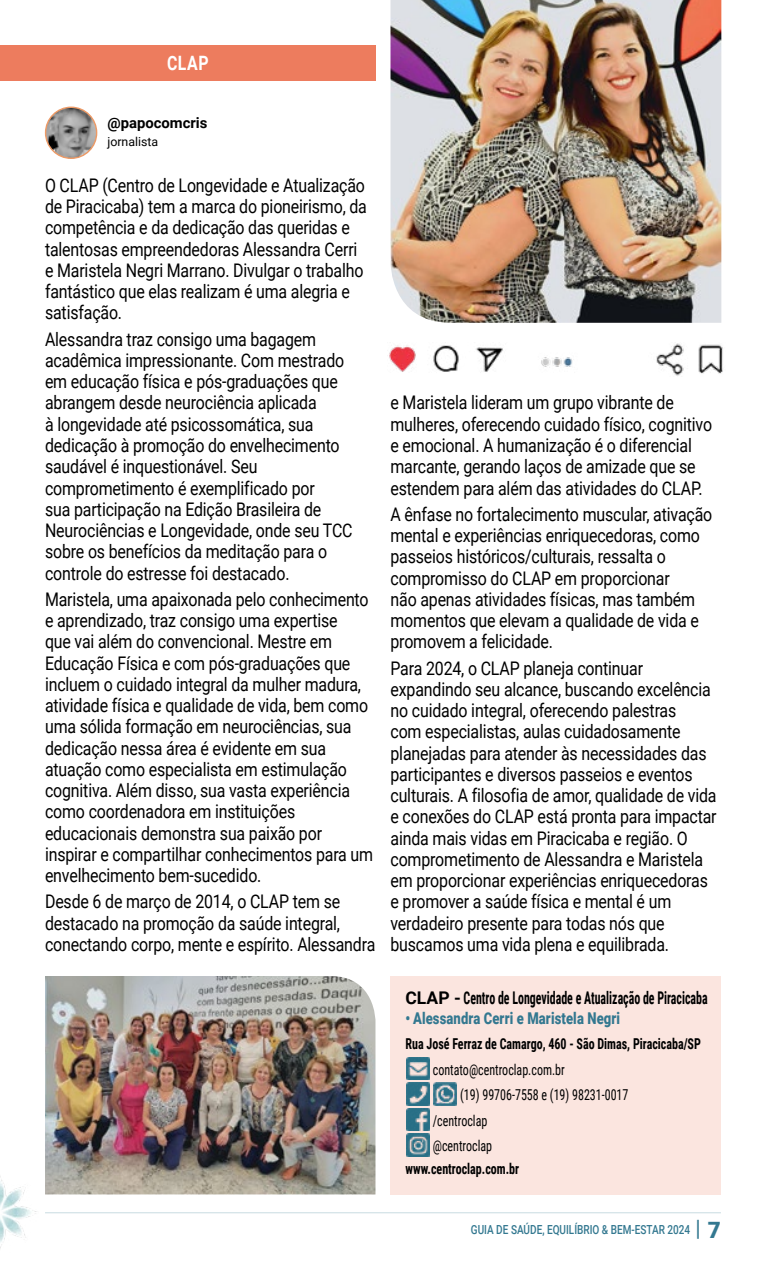
<style>
.page{position:relative;width:766px;height:1262px;background:#fff}
.page>*{position:absolute;margin:0;border:0;box-sizing:border-box;transform-origin:0 0}
.TITULO{font:700 19.75px "Roboto";color:#fff;scale:.8 1}
.Texto{font:18.75px/21.2px "Roboto";letter-spacing:-.01em;color:#000;scale:.85 1}
.NOME_CLIENTE{font:700 17.5px "Roboto Condensed";color:#000;scale:.68 1}
.t1{font:900 16.25px "Roboto";letter-spacing:.01em;color:#337890;scale:.8 1}
.Dados{font:15px "Roboto Condensed";color:#000;scale:.8 1}
.Endereco{font:700 15px "Roboto Condensed";color:#000;scale:.8 1}
.Dados-2{font:700 15px "Roboto Condensed";color:#000;scale:.8 1}
.Dados-3{font:700 14.88px "Roboto";color:#000}
.t2{font:500 12.5px "Roboto";color:#337890;scale:.8 1}
.Dados-4{font:12.38px "Roboto";color:#000}
.s1{font-family:"Roboto"}
.s2{font-weight:900;font-size:22.5px}
</style>
<div class="page">
<hr style="left:45px;top:1212px;width:675px;height:1px;background:#337890">
<img style="left:0;top:1176px;width:37px;height:73px">
<div style="left:390px;top:976px;width:330px;height:218px;background:#fbe5df"></div>
<img style="left:406px;top:1057px;width:23px;height:22px">
<img style="left:406px;top:1082px;width:23px;height:23px">
<img style="left:434px;top:1082px;width:22px;height:23px">
<img style="left:406px;top:1108px;width:23px;height:22px">
<img style="left:406px;top:1133px;width:23px;height:23px">
<img style="left:46px;top:107px;width:51px;height:51px;border-radius:26px">
<div style="left:45px;top:107px;width:52px;height:52px;border:1px solid #ed9a66;border-radius:50%"></div>
<div style="left:0;top:45px;width:375px;height:35px;background:#ed7c5e"></div>
<img style="left:389px;top:343px;width:334px;height:33px">
<img style="left:390px;top:0;width:331px;height:323px">
<img style="left:45px;top:976px;width:330px;height:218px">
<p class="TITULO" style="left:167px;top:49px;width:53px">CLAP</p>
<p class="Dados-3" style="left:107px;top:112px;width:101px">@papocomcris</p>
<p class="Dados-4" style="left:107px;top:133px;width:52px">jornalista</p>
<p class="Texto" style="left:45px;top:174px;width:380px">O CLAP (Centro de Longevidade e Atualização de Piracicaba) tem a marca do pioneirismo, da competência e da dedicação das queridas e talentosas empreendedoras Alessandra Cerri e Maristela Negri Marrano. Divulgar o trabalho fantástico que elas realizam é uma alegria e satisfação.</p>
<p class="Texto" style="left:45px;top:328px;width:363px">Alessandra traz consigo uma bagagem acadêmica impressionante. Com mestrado em educação física e pós-graduações que abrangem desde neurociência aplicada<br>à longevidade até psicossomática, sua dedicação à promoção do envelhecimento saudável é inquestionável. Seu comprometimento é exemplificado por<br>sua participação na Edição Brasileira de Neurociências e Longevidade, onde seu TCC sobre os benefícios da meditação para o controle do estresse foi destacado.</p>
<p class="Texto" style="left:45px;top:588px;width:387px">Maristela, uma apaixonada pelo conhecimento e aprendizado, traz consigo uma expertise<br>que vai além do convencional. Mestre em Educação Física e com pós-graduações que incluem o cuidado integral da mulher madura, atividade física e qualidade de vida, bem como uma sólida formação em neurociências, sua dedicação nessa área é evidente em sua atuação como especialista em estimulação cognitiva. Além disso, sua vasta experiência como coordenadora em instituições educacionais demonstra sua paixão por inspirar e compartilhar conhecimentos para um envelhecimento bem-sucedido.</p>
<p class="Texto" style="left:45px;top:890px;width:390px">Desde 6 de março de 2014, o CLAP tem se destacado na promoção da saúde integral, conectando corpo, mente e espírito. Alessandra</p>
<p class="Texto" style="left:390px;top:391px;width:380px">e Maristela lideram um grupo vibrante de mulheres, oferecendo cuidado físico, cognitivo e emocional. A humanização é o diferencial marcante, gerando laços de amizade que se estendem para além das atividades do CLAP.</p>
<p class="Texto" style="left:390px;top:503px;width:380px">A ênfase no fortalecimento muscular, ativação mental e experiências enriquecedoras, como passeios históricos/culturais, ressalta o compromisso do CLAP em proporcionar<br>não apenas atividades físicas, mas também momentos que elevam a qualidade de vida e promovem a felicidade.</p>
<p class="Texto" style="left:390px;top:656px;width:385px">Para 2024, o CLAP planeja continuar expandindo seu alcance, buscando excelência no cuidado integral, oferecendo palestras<br>com especialistas, aulas cuidadosamente planejadas para atender às necessidades das participantes e diversos passeios e eventos culturais. A filosofia de amor, qualidade de vida e conexões do CLAP está pronta para impactar ainda mais vidas em Piracicaba e região. O comprometimento de Alessandra e Maristela em proporcionar experiências enriquecedoras e promover a saúde física e mental é um verdadeiro presente para todas nós que buscamos uma vida plena e equilibrada.</p>
<p class="NOME_CLIENTE" style="left:405px;top:985px;width:445px"><span class="s1">CLAP -</span> Centro de Longevidade e Atualização de Piracicaba</p>
<p class="t1" style="left:405px;top:1006px;width:270px">• Alessandra Cerri e Maristela Negri</p>
<p class="Endereco" style="left:405px;top:1033px;width:370px">Rua José Ferraz de Camargo, 460 - São Dimas, Piracicaba/SP</p>
<p class="Dados" style="left:433px;top:1058px;width:166px">contato@centroclap.com.br</p>
<p class="Dados" style="left:460px;top:1084px;width:212px">(19) 99706-7558 e (19) 98231-0017</p>
<p class="Dados" style="left:433px;top:1109px;width:70px">/centroclap</p>
<p class="Dados" style="left:433px;top:1135px;width:76px">@centroclap</p>
<p class="Dados-2" style="left:405px;top:1158px;width:143px">www.centroclap.com.br</p>
<p class="t2" style="left:471px;top:1220px;width:314px">GUIA DE SAÚDE, EQUILÍBRIO &amp; BEM-ESTAR 2024 <span class="s2">| 7</span></p>
</div>
